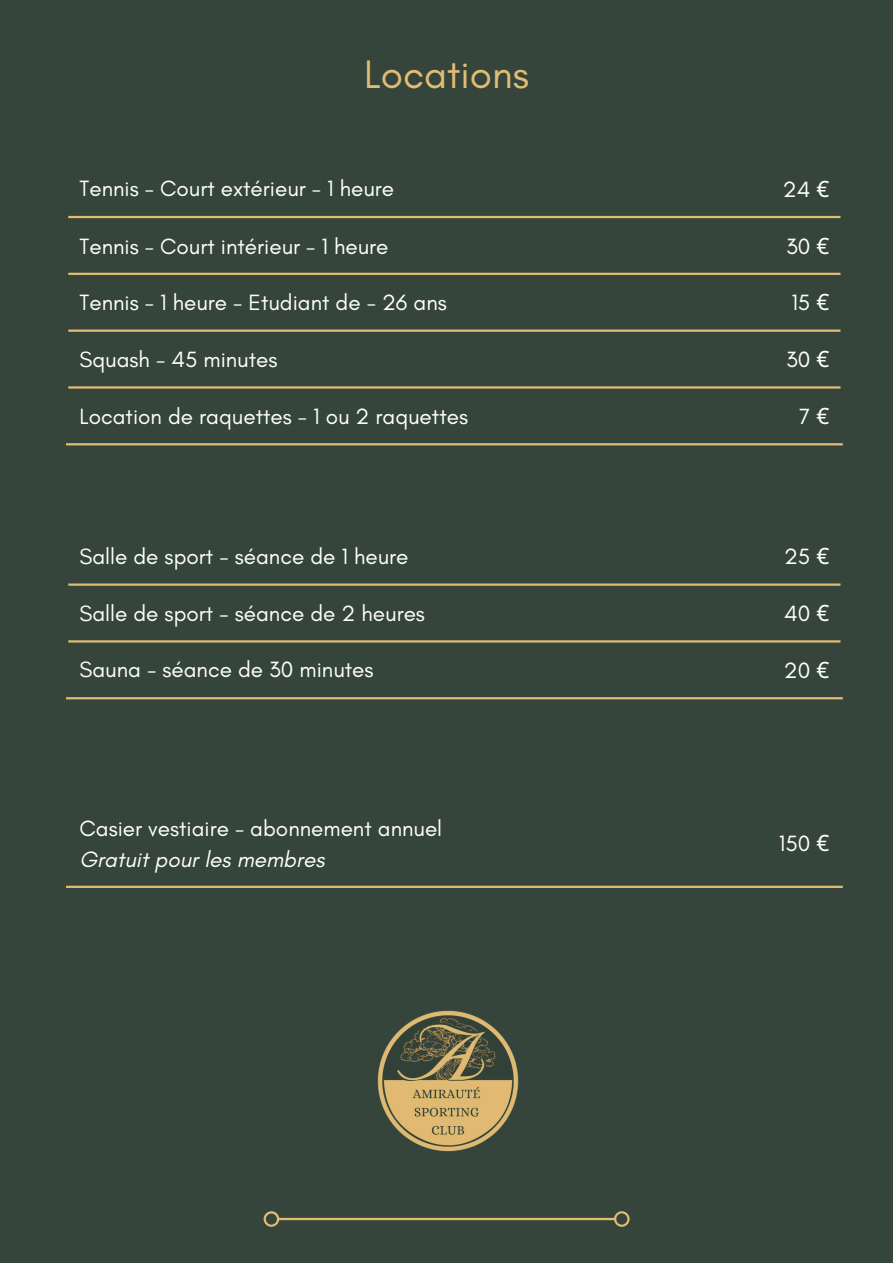
<style>
.page{position:relative;width:893px;height:1263px;background:#36453c}
.page>*{position:absolute;margin:0;border:0;box-sizing:border-box;transform-origin:0 0}
.t1{font:40.5px "Glacial Indifference";color:#e1bd74}
.t2{font:22.5px "Glacial Indifference";color:#fff}
.t3{font:italic 22.5px "Glacial Indifference";color:#fff}
.s1{font-family:"Noto Sans"}
</style>
<div class="page">
<svg style="left:68px;top:215px;width:772px;height:58px"></svg>
<hr style="left:695px;top:161px;width:2px;height:282px;background:#36453c">
<hr style="left:68px;top:216px;width:772px;height:2px;background:#e1bd74">
<hr style="left:68px;top:273px;width:772px;height:2px;background:#e1bd74">
<hr style="left:68px;top:329px;width:772px;height:3px;background:#e1bd74">
<hr style="left:68px;top:386px;width:772px;height:3px;background:#e1bd74">
<hr style="left:66px;top:443px;width:776px;height:2px;background:#e1bd74">
<svg style="left:264px;top:1211px;width:365px;height:16px"></svg>
<svg style="left:68px;top:642px;width:772px;height:1px"></svg>
<hr style="left:695px;top:529px;width:2px;height:168px;background:#36453c">
<hr style="left:68px;top:583px;width:772px;height:3px;background:#e1bd74">
<hr style="left:68px;top:640px;width:772px;height:2px;background:#e1bd74">
<hr style="left:66px;top:697px;width:776px;height:2px;background:#e1bd74">
<svg style="left:68px;top:885px;width:772px;height:1px"></svg>
<hr style="left:695px;top:801px;width:2px;height:85px;background:#36453c">
<hr style="left:66px;top:886px;width:776px;height:2px;background:#e1bd74">
<img style="left:377px;top:1010px;width:142px;height:142px">
<h1 class="t1" style="left:364px;top:52px;width:166px">Locations</h1>
<p class="t2" style="left:79px;top:176px;width:316px">Tennis - Court extérieur - 1 heure</p>
<p class="t2" style="left:783px;top:177px;width:48px">24 <span class="s1">€</span></p>
<p class="t2" style="left:79px;top:233px;width:310px">Tennis - Court intérieur - 1 heure</p>
<p class="t2" style="left:786px;top:233px;width:45px">30 <span class="s1">€</span></p>
<p class="t2" style="left:79px;top:290px;width:369px">Tennis - 1 heure - Etudiant de - 26 ans</p>
<p class="t2" style="left:791px;top:290px;width:39px">15 <span class="s1">€</span></p>
<p class="t2" style="left:79px;top:347px;width:199px">Squash - 45 minutes</p>
<p class="t2" style="left:786px;top:347px;width:45px">30 <span class="s1">€</span></p>
<p class="t2" style="left:79px;top:404px;width:390px">Location de raquettes - 1 ou 2 raquettes</p>
<p class="t2" style="left:799px;top:404px;width:32px">7 <span class="s1">€</span></p>
<p class="t2" style="left:79px;top:544px;width:330px">Salle de sport - séance de 1 heure</p>
<p class="t2" style="left:784px;top:544px;width:47px">25 <span class="s1">€</span></p>
<p class="t2" style="left:79px;top:600px;width:347px">Salle de sport - séance de 2 heures</p>
<p class="t2" style="left:784px;top:601px;width:47px">40 <span class="s1">€</span></p>
<p class="t2" style="left:79px;top:657px;width:295px">Sauna - séance de 30 minutes</p>
<p class="t2" style="left:784px;top:658px;width:47px">20 <span class="s1">€</span></p>
<p class="t2" style="left:79px;top:815px;width:364px">Casier vestiaire - abonnement annuel</p>
<p class="t3" style="left:79px;top:846px;width:246px">Gratuit pour les membres</p>
<p class="t2" style="left:779px;top:831px;width:52px">150 <span class="s1">€</span></p>
</div>
